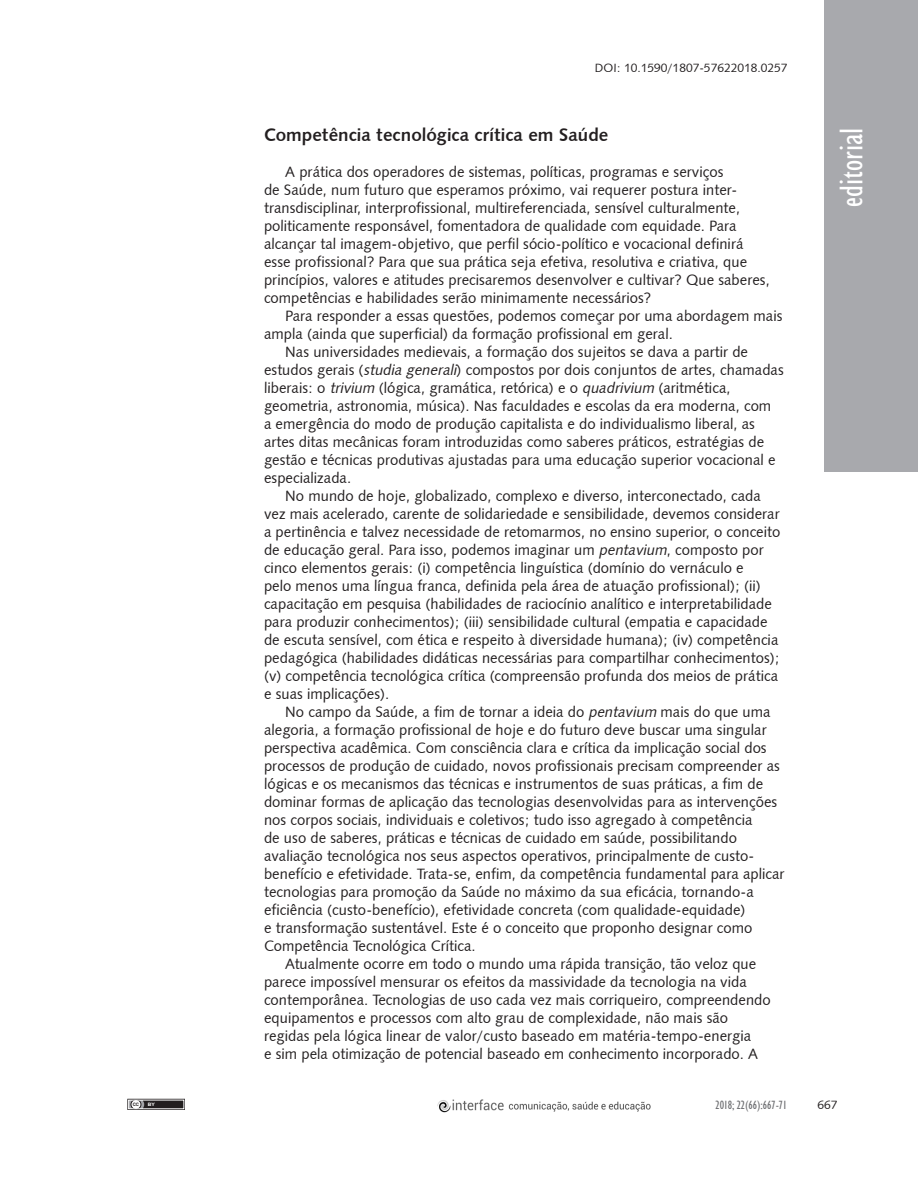
<style>
.page{position:relative;width:918px;height:1188px;background:#fff}
.page>*{position:absolute;margin:0;border:0;box-sizing:border-box;transform-origin:0 0}
.t1{font:condensed 33px "Humanist 521 BT";color:#fff}
.t2{font:18px "Humanist 531 BT Bold A";color:#231f20}
.Body_Text{font:15px/18px "Humanist 531 BT Roman A";color:#231f20}
.Matéria{font:12px "Humanist 531 BT Roman A";color:#231f20}
.t3{font:condensed 12px "Humanist 521 BT";color:#6c6d70}
.t4{font:700 4.65px "Arial";color:#231f20}
.t5{font:700 4.65px "Arial";color:#fff;scale:1.11 1}
.s1{font-style:italic}
</style>
<div class="page">
<div style="left:825px;top:0;width:93px;height:472px;background:#a8a9ad"></div>
<div style="left:128px;top:1099px;width:56px;height:10px;background:#231f20"></div>
<svg style="left:141px;top:1102px;width:3px;height:5px"></svg>
<div style="left:131px;top:1100px;width:10px;height:9px;background:#fff;border-radius:50%"></div>
<div style="left:131px;top:1099px;width:10px;height:11px;border:1px solid #231f20;border-radius:50%"></div>
<div style="left:128px;top:1100px;width:56px;height:9px;border:1px solid #fff"></div>
<img style="left:437px;top:1099px;width:214px;height:14px">
<p class="Matéria" style="left:595px;top:61px;width:194px">DOI: 10.1590/1807-57622018.0257</p>
<p class="t2" style="left:264px;top:124px;width:346px">Competência tecnológica crítica em Saúde</p>
<p class="Body_Text" style="left:264px;top:163px;width:507px;text-indent:21px">A prática dos operadores de sistemas, políticas, programas e serviços<br>de Saúde, num futuro que esperamos próximo, vai requerer postura inter&shy;transdisciplinar, interprofissional, multireferenciada, sensível culturalmente, politicamente responsável, fomentadora de qualidade com equidade. Para alcançar tal imagem-objetivo, que perfil sócio-político e vocacional definirá esse profissional? Para que sua prática seja efetiva, resolutiva e criativa, que princípios, valores e atitudes precisaremos desenvolver e cultivar? Que saberes, competências e habilidades serão minimamente necessários?</p>
<p class="Body_Text" style="left:264px;top:307px;width:520px;text-indent:21px">Para responder a essas questões, podemos começar por uma abordagem mais ampla (ainda que superficial) da formação profissional em geral.</p>
<p class="Body_Text" style="left:264px;top:343px;width:521px;text-indent:21px">Nas universidades medievais, a formação dos sujeitos se dava a partir de estudos gerais (<span class="s1">studia generali</span>) compostos por dois conjuntos de artes, chamadas liberais: o <span class="s1">trivium</span> (lógica, gramática, retórica) e o <span class="s1">quadrivium</span> (aritmética, geometria, astronomia, música). Nas faculdades e escolas da era moderna, com<br>a emergência do modo de produção capitalista e do individualismo liberal, as artes ditas mecânicas foram introduzidas como saberes práticos, estratégias de gestão e técnicas produtivas ajustadas para uma educação superior vocacional e especializada.</p>
<p class="Body_Text" style="left:264px;top:487px;width:518px;text-indent:21px">No mundo de hoje, globalizado, complexo e diverso, interconectado, cada vez mais acelerado, carente de solidariedade e sensibilidade, devemos considerar a pertinência e talvez necessidade de retomarmos, no ensino superior, o conceito de educação geral. Para isso, podemos imaginar um <span class="s1">pentavium</span>, composto por cinco elementos gerais: (i) competência linguística (domínio do vernáculo e<br>pelo menos uma língua franca, definida pela área de atuação profissional); (ii) capacitação em pesquisa (habilidades de raciocínio analítico e interpretabilidade para produzir conhecimentos); (iii) sensibilidade cultural (empatia e capacidade de escuta sensível, com ética e respeito à diversidade humana); (iv) competência pedagógica (habilidades didáticas necessárias para compartilhar conhecimentos); (v) competência tecnológica crítica (compreensão profunda dos meios de prática e suas implicações).</p>
<p class="Body_Text" style="left:264px;top:703px;width:522px;text-indent:21px">No campo da Saúde, a fim de tornar a ideia do <span class="s1">pentavium</span> mais do que uma alegoria, a formação profissional de hoje e do futuro deve buscar uma singular perspectiva acadêmica. Com consciência clara e crítica da implicação social dos processos de produção de cuidado, novos profissionais precisam compreender as lógicas e os mecanismos das técnicas e instrumentos de suas práticas, a fim de dominar formas de aplicação das tecnologias desenvolvidas para as intervenções nos corpos sociais, individuais e coletivos; tudo isso agregado à competência<br>de uso de saberes, práticas e técnicas de cuidado em saúde, possibilitando avaliação tecnológica nos seus aspectos operativos, principalmente de custo&shy;benefício e efetividade. Trata-se, enfim, da competência fundamental para aplicar tecnologias para promoção da Saúde no máximo da sua eficácia, tornando-a eficiência (custo-benefício), efetividade concreta (com qualidade-equidade)<br>e transformação sustentável. Este é o conceito que proponho designar como Competência Tecnológica Crítica.</p>
<p class="Body_Text" style="left:264px;top:955px;width:508px;text-indent:21px">Atualmente ocorre em todo o mundo uma rápida transição, tão veloz que parece impossível mensurar os efeitos da massividade da tecnologia na vida contemporânea. Tecnologias de uso cada vez mais corriqueiro, compreendendo equipamentos e processos com alto grau de complexidade, não mais são regidas pela lógica linear de valor/custo baseado em matéria-tempo-energia<br>e sim pela otimização de potencial baseado em conhecimento incorporado. A</p>
<p class="t4" style="left:133px;top:1101px;width:8px">CC</p>
<p class="t5" style="left:148px;top:1101px;width:8px">BY</p>
<p class="t3" style="left:716px;top:1098px;width:73px">2018; 22(66):667-71</p>
<p class="t1" style="left:832px;top:207px;width:81px;rotate:-90deg">editorial</p>
<p class="Matéria" style="left:818px;top:1097px;width:22px">667</p>
</div>
